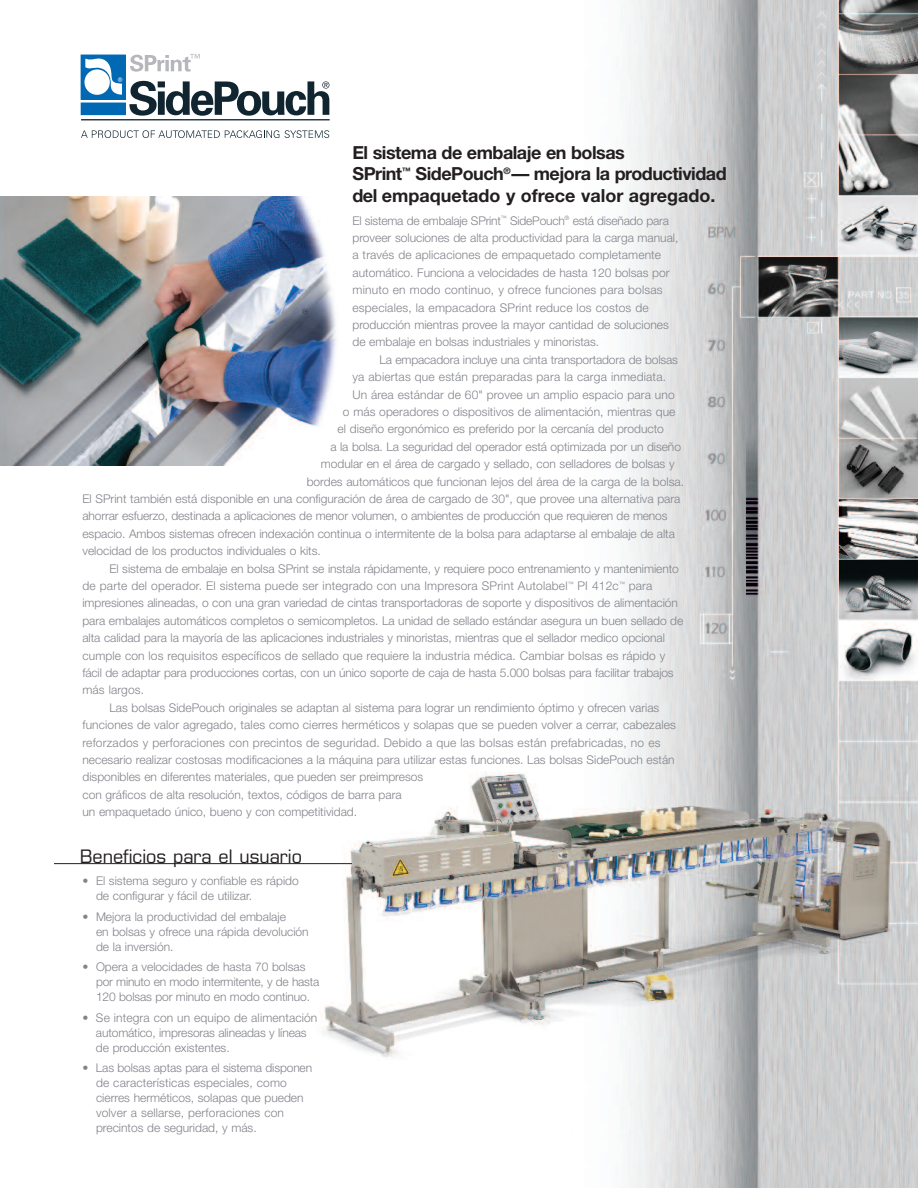
<style>
.page{position:relative;width:918px;height:1188px;background:#fff}
.page>*{position:absolute;margin:0;border:0;box-sizing:border-box;transform-origin:0 0}
.t1{font:700 18px/21.6px "Helvetica Neue";letter-spacing:-.03em;color:#231f20}
.t2{font:18px "Eurostile";color:#231f20}
.t3{font:300 12px/15px "Helvetica Neue";color:#80838a}
</style>
<div class="page">
<img style="left:8px;top:0;width:910px;height:1188px">
<hr style="left:54px;top:863px;width:298px;height:1px;background:#231f20">
<img style="left:0;top:197px;width:351px;height:269px">
<img style="left:342px;top:197px;width:9px;height:188px">
<div style="left:81px;top:54px;width:249px;height:84px;background:#fff"></div>
<div style="left:81px;top:55px;width:44px;height:44px;background:#0168b3"></div>
<div style="left:81px;top:103px;width:44px;height:12px;background:#0168b3"></div>
<svg style="left:85px;top:54px;width:37px;height:41px"></svg>
<hr style="left:81px;top:119px;width:249px;height:1px;background:#112530">
<svg style="left:81px;top:130px;width:198px;height:8px"></svg>
<svg style="left:285px;top:130px;width:44px;height:8px"></svg>
<svg style="left:129px;top:81px;width:200px;height:35px"></svg>
<svg style="left:130px;top:54px;width:70px;height:18px"></svg>
<h1 class="t1" style="left:352px;top:143px;width:376px">El sistema de embalaje en bolsas<br>SPrint<sup>™</sup> SidePouch<sup>®</sup>— mejora la productividad del empaquetado y ofrece valor agregado.</h1>
<p class="t3" style="left:352px;top:213px;width:328px;line-height:17.4px">El sistema de embalaje SPrint<sup>™</sup> SidePouch<sup>®</sup> está diseñado para proveer soluciones de alta productividad para la carga manual, a través de aplicaciones de empaquetado completamente automático. Funciona a velocidades de hasta 120 bolsas por minuto en modo continuo, y ofrece funciones para bolsas especiales, la empacadora SPrint reduce los costos de producción mientras provee la mayor cantidad de soluciones de embalaje en bolsas industriales y minoristas.</p>
<p class="t3" style="left:380px;top:353px;width:300px">La empacadora incluye una cinta transportadora de bolsas</p>
<p class="t3" style="left:353px;top:371px;width:315px">ya abiertas que están preparadas para la carga inmediata.</p>
<p class="t3" style="left:353px;top:388px;width:324px">Un área estándar de 60" provee un amplio espacio para uno</p>
<p class="t3" style="left:343px;top:405px;width:334px">o más operadores o dispositivos de alimentación, mientras que</p>
<p class="t3" style="left:338px;top:423px;width:328px">el diseño ergonómico es preferido por la cercanía del producto</p>
<p class="t3" style="left:330px;top:440px;width:352px">a la bolsa. La seguridad del operador está optimizada por un diseño</p>
<p class="t3" style="left:321px;top:458px;width:355px">modular en el área de cargado y sellado, con selladores de bolsas y</p>
<p class="t3" style="left:307px;top:475px;width:379px">bordes automáticos que funcionan lejos del área de la carga de la bolsa.</p>
<p class="t3" style="left:83px;top:492px;width:600px">El SPrint también está disponible en una configuración de área de cargado de 30", que provee una alternativa para</p>
<p class="t3" style="left:82px;top:510px;width:587px">ahorrar esfuerzo, destinada a aplicaciones de menor volumen, o ambientes de producción que requieren de menos</p>
<p class="t3" style="left:83px;top:527px;width:594px">espacio. Ambos sistemas ofrecen indexación continua o intermitente de la bolsa para adaptarse al embalaje de alta</p>
<p class="t3" style="left:82px;top:545px;width:240px">velocidad de los productos individuales o kits.</p>
<p class="t3" style="left:109px;top:562px;width:571px">El sistema de embalaje en bolsa SPrint se instala rápidamente, y requiere poco entrenamiento y mantenimiento</p>
<p class="t3" style="left:82px;top:579px;width:572px">de parte del operador. El sistema puede ser integrado con una Impresora SPrint Autolabel<sup>™</sup> PI 412c<sup>™</sup> para</p>
<p class="t3" style="left:82px;top:597px;width:597px">impresiones alineadas, o con una gran variedad de cintas transportadoras de soporte y dispositivos de alimentación</p>
<p class="t3" style="left:82px;top:614px;width:602px">para embalajes automáticos completos o semicompletos. La unidad de sellado estándar asegura un buen sellado de</p>
<p class="t3" style="left:82px;top:632px;width:584px">alta calidad para la mayoría de las aplicaciones industriales y minoristas, mientras que el sellador medico opcional</p>
<p class="t3" style="left:82px;top:649px;width:584px">cumple con los requisitos específicos de sellado que requiere la industria médica. Cambiar bolsas es rápido y</p>
<p class="t3" style="left:82px;top:666px;width:593px">fácil de adaptar para producciones cortas, con un único soporte de caja de hasta 5.000 bolsas para facilitar trabajos</p>
<p class="t3" style="left:83px;top:684px;width:63px">más largos.</p>
<p class="t3" style="left:110px;top:701px;width:551px">Las bolsas SidePouch originales se adaptan al sistema para lograr un rendimiento óptimo y ofrecen varias</p>
<p class="t3" style="left:82px;top:719px;width:595px">funciones de valor agregado, tales como cierres herméticos y solapas que se pueden volver a cerrar, cabezales</p>
<p class="t3" style="left:82px;top:736px;width:580px">reforzados y perforaciones con precintos de seguridad. Debido a que las bolsas están prefabricadas, no es</p>
<p class="t3" style="left:82px;top:753px;width:594px">necesario realizar costosas modificaciones a la máquina para utilizar estas funciones. Las bolsas SidePouch están</p>
<p class="t3" style="left:82px;top:771px;width:342px">disponibles en diferentes materiales, que pueden ser preimpresos</p>
<p class="t3" style="left:82px;top:788px;width:321px">con gráficos de alta resolución, textos, códigos de barra para</p>
<p class="t3" style="left:82px;top:806px;width:276px">un empaquetado único, bueno y con competitividad.</p>
<h1 class="t2" style="left:80px;top:850px;width:223px">Beneficios para el usuario</h1>
<p class="t3" style="left:96px;top:875px;width:204px;text-indent:-14px">• El sistema seguro y confiable es rápido de configurar y fácil de utilizar.</p>
<p class="t3" style="left:96px;top:910px;width:214px;text-indent:-14px">• Mejora la productividad del embalaje<br>en bolsas y ofrece una rápida devolución de la inversión.</p>
<p class="t3" style="left:96px;top:960px;width:225px;text-indent:-13px">• Opera a velocidades de hasta 70 bolsas por minuto en modo intermitente, y de hasta<br>120 bolsas por minuto en modo continuo.</p>
<p class="t3" style="left:96px;top:1011px;width:223px;text-indent:-13px">• Se integra con un equipo de alimentación automático, impresoras alineadas y líneas de producción existentes.</p>
<p class="t3" style="left:96px;top:1061px;width:218px;text-indent:-14px">• Las bolsas aptas para el sistema disponen de características especiales, como cierres herméticos, solapas que pueden volver a sellarse, perforaciones con precintos de seguridad, y más.</p>
</div>
